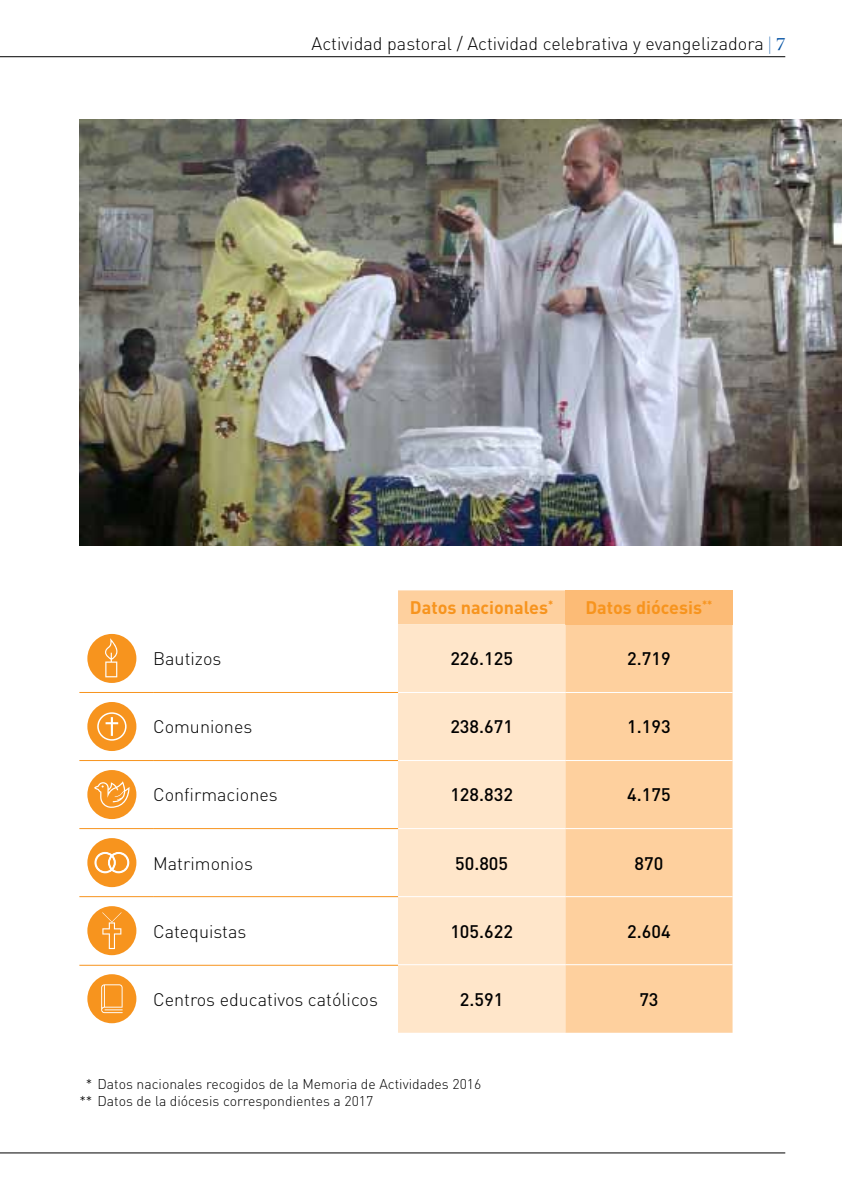
<style>
.page{position:relative;width:842px;height:1191px;background:#fff}
.page>*{position:absolute;margin:0;border:0;box-sizing:border-box;transform-origin:0 0}
.t1{font:300 18px "DIN Pro";color:#000}
.t2{font:500 18px "DIN Pro";color:#000}
.t3{font:700 18px "DIN Pro";color:#f7941e}
.t4{font:300 14px/16.8px "DIN Pro";color:#000}
.s1{font-family:"Chronicle Display";font-weight:400;color:#0251a3}
</style>
<div class="page">
<hr style="left:0;top:56px;width:785px;height:1px;background:#000">
<hr style="left:0;top:1152px;width:785px;height:1px;background:#000">
<hr style="left:79px;top:964px;width:319px;height:1px;background:#f7941e">
<div style="left:398px;top:590px;width:334px;height:442px;background:#fed09e"></div>
<div style="left:565px;top:590px;width:167px;height:34px;background:#fcbb76"></div>
<div style="left:398px;top:624px;width:167px;height:408px;background:#ffe6ca"></div>
<hr style="left:398px;top:692px;width:167px;height:1px;background:#fff">
<hr style="left:565px;top:692px;width:167px;height:1px;background:#fff">
<hr style="left:398px;top:760px;width:167px;height:1px;background:#fff">
<hr style="left:565px;top:760px;width:167px;height:1px;background:#fff">
<hr style="left:398px;top:828px;width:167px;height:1px;background:#fff">
<hr style="left:565px;top:828px;width:167px;height:1px;background:#fff">
<hr style="left:398px;top:896px;width:167px;height:1px;background:#fff">
<hr style="left:565px;top:896px;width:167px;height:1px;background:#fff">
<hr style="left:398px;top:964px;width:167px;height:1px;background:#fff">
<hr style="left:565px;top:964px;width:167px;height:1px;background:#fff">
<hr style="left:79px;top:692px;width:74px;height:1px;background:#f7941e">
<hr style="left:153px;top:692px;width:245px;height:1px;background:#f7941e">
<hr style="left:79px;top:760px;width:74px;height:1px;background:#f7941e">
<hr style="left:153px;top:760px;width:245px;height:1px;background:#f7941e">
<hr style="left:79px;top:828px;width:74px;height:1px;background:#f7941e">
<hr style="left:153px;top:828px;width:245px;height:1px;background:#f7941e">
<hr style="left:79px;top:896px;width:74px;height:1px;background:#f7941e">
<hr style="left:153px;top:896px;width:245px;height:1px;background:#f7941e">
<div style="left:87px;top:634px;width:49px;height:49px;background:#f7941e;border-radius:50%"></div>
<svg style="left:105px;top:638px;width:12px;height:39px"></svg>
<div style="left:87px;top:702px;width:49px;height:49px;background:#f7941e;border-radius:50%"></div>
<svg style="left:97px;top:712px;width:30px;height:28px"></svg>
<div style="left:87px;top:770px;width:49px;height:49px;background:#f7941e;border-radius:50%"></div>
<svg style="left:94px;top:781px;width:35px;height:27px"></svg>
<div style="left:87px;top:838px;width:49px;height:49px;background:#f7941e;border-radius:50%"></div>
<svg style="left:95px;top:852px;width:34px;height:21px"></svg>
<div style="left:87px;top:906px;width:49px;height:49px;background:#f7941e;border-radius:50%"></div>
<svg style="left:102px;top:912px;width:20px;height:37px"></svg>
<div style="left:87px;top:974px;width:49px;height:49px;background:#f7941e;border-radius:50%"></div>
<svg style="left:101px;top:984px;width:22px;height:29px"></svg>
<img style="left:79px;top:119px;width:763px;height:427px">
<p class="t1" style="left:312px;top:31px;width:475px">Actividad pastoral / Actividad celebrativa y evangelizadora <span class="s1">| 7</span></p>
<p class="t3" style="left:410px;top:595px;width:145px">Datos nacionales<sup>*</sup></p>
<p class="t3" style="left:585px;top:595px;width:129px">Datos diócesis<sup>**</sup></p>
<p class="t1" style="left:153px;top:646px;width:70px">Bautizos</p>
<p class="t2" style="left:450px;top:646px;width:64px">226.125</p>
<p class="t2" style="left:627px;top:646px;width:45px">2.719</p>
<p class="t1" style="left:153px;top:714px;width:101px">Comuniones</p>
<p class="t2" style="left:450px;top:714px;width:64px">238.671</p>
<p class="t2" style="left:627px;top:714px;width:45px">1.193</p>
<p class="t1" style="left:153px;top:782px;width:126px">Confirmaciones</p>
<p class="t2" style="left:450px;top:782px;width:64px">128.832</p>
<p class="t2" style="left:627px;top:782px;width:45px">4.175</p>
<p class="t1" style="left:153px;top:850px;width:101px">Matrimonios</p>
<p class="t2" style="left:455px;top:850px;width:54px">50.805</p>
<p class="t2" style="left:634px;top:850px;width:30px">870</p>
<p class="t1" style="left:153px;top:918px;width:95px">Catequistas</p>
<p class="t2" style="left:450px;top:918px;width:64px">105.622</p>
<p class="t2" style="left:627px;top:918px;width:45px">2.604</p>
<p class="t1" style="left:153px;top:987px;width:226px">Centros educativos católicos</p>
<p class="t2" style="left:460px;top:987px;width:45px">2.591</p>
<p class="t2" style="left:639px;top:987px;width:21px">73</p>
<p class="t4" style="left:79px;top:1075px;width:403px;text-indent:7px">* Datos nacionales recogidos de la Memoria de Actividades 2016 ** Datos de la diócesis correspondientes a 2017</p>
</div>
